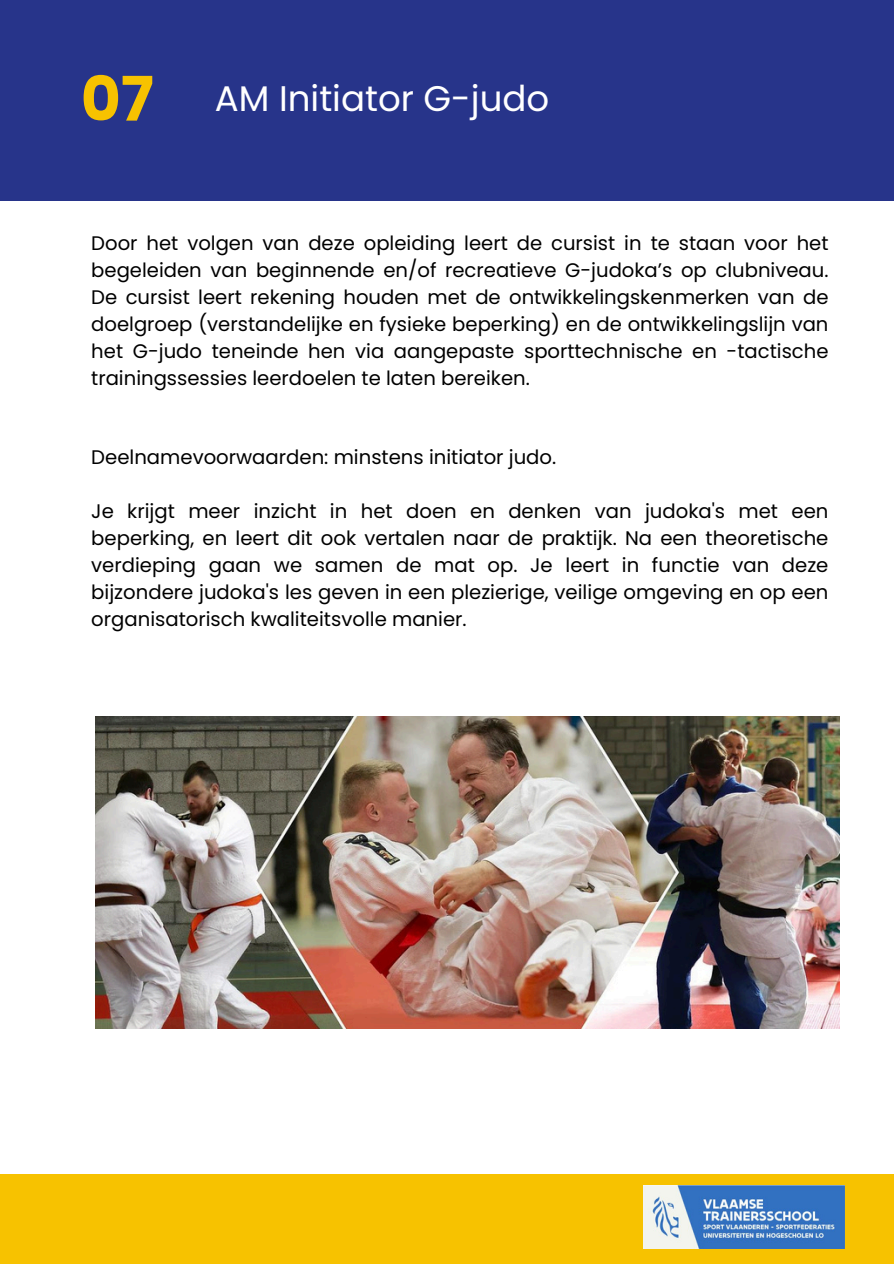
<style>
.page{position:relative;width:894px;height:1264px;background:#fff}
.page>*{position:absolute;margin:0;border:0;box-sizing:border-box;transform-origin:0 0}
.t1{font:700 61.35px "Poppins";color:#f7c200}
.t2{font:35.55px "Poppins";color:#fff}
.t3{font:19.65px/27px "Poppins";color:#000;text-align:justify}
</style>
<div class="page">
<div style="left:0;top:0;width:893px;height:200px;background:#27348a"></div>
<div style="left:0;top:1174px;width:893px;height:89px;background:#f7c200"></div>
<img style="left:96px;top:717px;width:742px;height:311px">
<img style="left:643px;top:1185px;width:201px;height:63px">
<p class="t1" style="left:81px;top:56px;width:74px">07</p>
<h1 class="t2" style="left:215px;top:73px;width:336px">AM Initiator G-judo</h1>
<p class="t3" style="left:91px;top:230px;width:738px">Door het volgen van deze opleiding leert de cursist in te staan voor het begeleiden van beginnende en/of recreatieve G-judoka’s op clubniveau.<br>De cursist leert rekening houden met de ontwikkelingskenmerken van de doelgroep (verstandelijke en fysieke beperking) en de ontwikkelingslijn van het G-judo teneinde hen via aangepaste sporttechnische en -tactische trainingssessies leerdoelen te laten bereiken.</p>
<p class="t3" style="left:91px;top:443px;width:466px">Deelnamevoorwaarden: minstens initiator judo.</p>
<p class="t3" style="left:91px;top:497px;width:738px">Je krijgt meer inzicht in het doen en denken van judoka's met een beperking, en leert dit ook vertalen naar de praktijk. Na een theoretische verdieping gaan we samen de mat op. Je leert in functie van deze bijzondere judoka's les geven in een plezierige, veilige omgeving en op een organisatorisch kwaliteitsvolle manier.</p>
</div>
